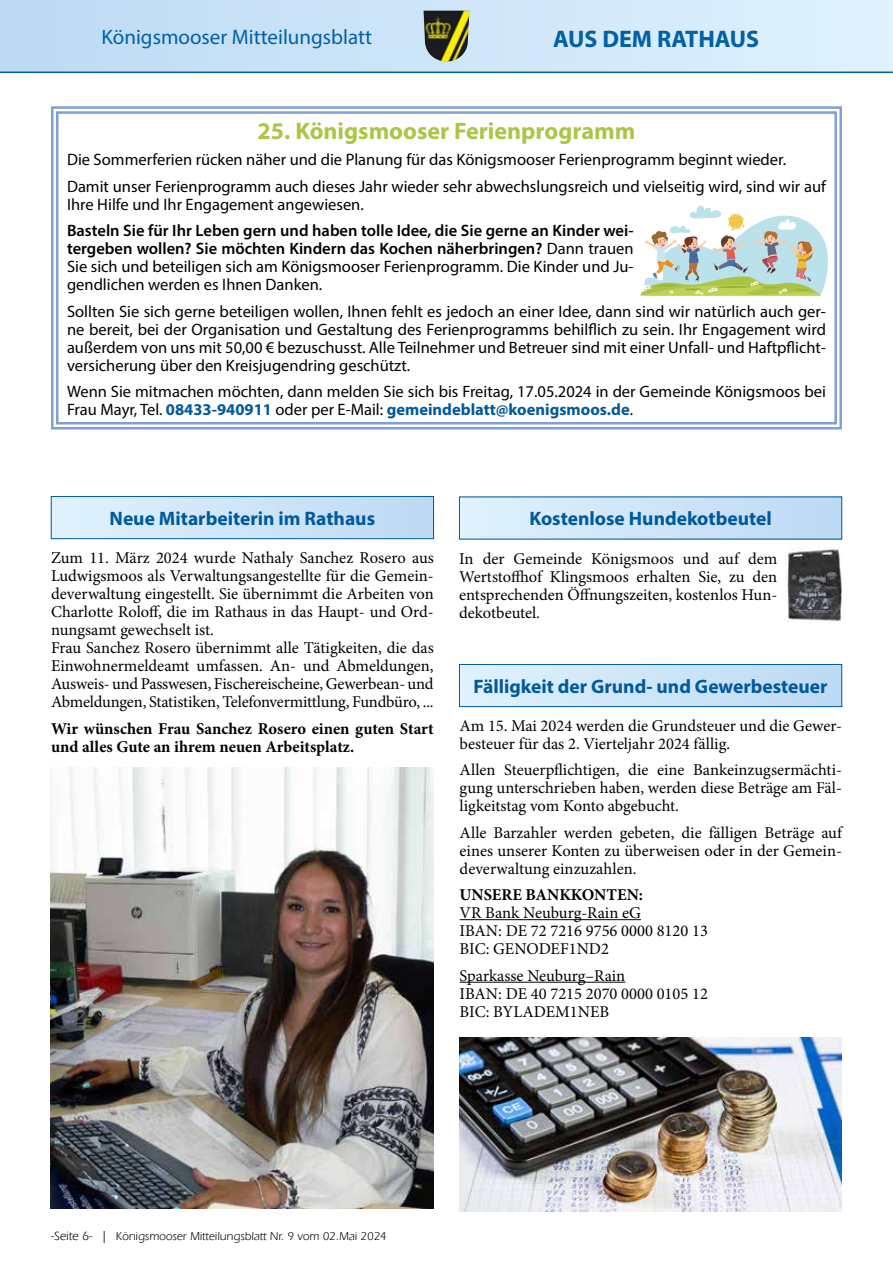
<style>
.page{position:relative;width:893px;height:1263px;background:#fff}
.page>*{position:absolute;margin:0;border:0;box-sizing:border-box;transform-origin:0 0}
.t1{font:700 24px "Myriad Pro";color:#abc546}
.t2{font:700 24px "Myriad Pro";color:#0061a7}
.t3{font:21px "Myriad Pro";color:#0061a7}
.t4{font:700 19.5px "Myriad Pro";color:#00599c}
.t5{font:16.5px/18px "Minion Pro";color:#000}
.t6{font:16.5px/18px "Myriad Pro";color:#000}
.t7{font:600 16.5px/18px "Myriad Pro";color:#000;text-align:justify}
.t8{font:700 16.5px/18px "Minion Pro";color:#000}
.t9{font:11.7px "ITC Eras LT";color:#000}
.s1{font-weight:400}
.s2{font-weight:700;color:#00599c}
.s3{font-size:12.45px}
.s4{font-size:12px}
</style>
<div class="page">
<svg style="left:51px;top:106px;width:791px;height:324px"></svg>
<div style="left:56px;top:111px;width:781px;height:313px;border:2px solid #809fd3"></div>
<div style="left:0;top:0;width:893px;height:73px;background:linear-gradient(to right,#bedaf4,#dff2fd)"></div>
<hr style="left:0;top:72px;width:893px;height:1px;background:#0061a7">
<img style="left:423px;top:10px;width:46px;height:52px">
<svg style="left:638px;top:204px;width:191px;height:91px"></svg>
<div style="left:51px;top:496px;width:383px;height:43px;background:linear-gradient(to right,#e0f2fd,#bddaf4)"></div>
<div style="left:51px;top:496px;width:383px;height:43px;border:1px solid #00599c"></div>
<img style="left:51px;top:767px;width:382px;height:441px">
<div style="left:459px;top:497px;width:383px;height:42px;background:linear-gradient(to right,#e0f2fd,#bddaf4)"></div>
<img style="left:787px;top:547px;width:55px;height:75px">
<hr style="left:460px;top:919px;width:181px;height:1px;background:#000">
<hr style="left:460px;top:982px;width:165px;height:1px;background:#000">
<div style="left:459px;top:664px;width:383px;height:43px;background:linear-gradient(to right,#e0f2fd,#bddaf4)"></div>
<div style="left:459px;top:664px;width:383px;height:43px;border:1px solid #00599c"></div>
<img style="left:459px;top:1037px;width:383px;height:175px">
<p class="t3" style="left:101px;top:24px;width:272px">Königsmooser Mitteilungsblatt</p>
<h1 class="t2" style="left:553px;top:23px;width:207px">AUS DEM RATHAUS</h1>
<h1 class="t1" style="left:258px;top:115px;width:379px">25. Königsmooser Ferienprogramm</h1>
<p class="t6" style="left:67px;top:146px;width:760px;line-height:26.5px">Die Sommerferien rücken näher und die Planung für das Königsmooser Ferienprogramm beginnt wieder.<br>Damit unser Ferienprogramm auch dieses Jahr wieder sehr abwechslungsreich und vielseitig wird, sind wir auf</p>
<p class="t6" style="left:67px;top:195px;width:298px">Ihre Hilfe und Ihr Engagement angewiesen.</p>
<p class="t7" style="left:67px;top:221px;width:568px">Basteln Sie für Ihr Leben gern und haben tolle Idee, die Sie gerne an Kinder wei&shy;tergeben wollen? Sie möchten Kindern das Kochen näherbringen? <span class="s1">Dann trauen Sie sich und beteiligen sich am Königsmooser Ferienprogramm. Die Kinder und Ju&shy;gendlichen werden es Ihnen Danken.</span></p>
<p class="t6" style="left:67px;top:302px;width:760px;text-align:justify">Sollten Sie sich gerne beteiligen wollen, Ihnen fehlt es jedoch an einer Idee, dann sind wir natürlich auch ger&shy;ne bereit, bei der Organisation und Gestaltung des Ferienprogramms behilflich zu sein. Ihr Engagement wird außerdem von uns mit 50,00 € bezuschusst. Alle Teilnehmer und Betreuer sind mit einer Unfall- und Haftpflicht&shy;versicherung über den Kreisjugendring geschützt.</p>
<p class="t6" style="left:67px;top:382px;width:760px">Wenn Sie mitmachen möchten, dann melden Sie sich bis Freitag, 17.05.2024 in der Gemeinde Königsmoos bei<br>Frau Mayr, Tel. <span class="s2">08433-940911</span> oder per E-Mail: <span class="s2">gemeindeblatt@koenigsmoos.de</span>.</p>
<p class="t4" style="left:110px;top:506px;width:267px">Neue Mitarbeiterin im Rathaus</p>
<p class="t5" style="left:51px;top:549px;width:384px">Zum 11. März 2024 wurde Nathaly Sanchez Rosero aus Ludwigsmoos als Verwaltungsangestellte für die Gemein&shy;deverwaltung eingestellt. Sie übernimmt die Arbeiten von Charlotte Roloff, die im Rathaus in das Haupt- und Ord&shy;nungsamt gewechselt ist.<br>Frau Sanchez Rosero übernimmt alle Tätigkeiten, die das Einwohnermeldeamt umfassen. An- und Abmeldungen, Ausweis- und Passwesen, Fischereischeine, Gewerbean- und Abmeldungen, Statistiken, Telefonvermittlung, Fundbüro, ...</p>
<p class="t8" style="left:51px;top:719px;width:384px">Wir wünschen Frau Sanchez Rosero einen guten Start und alles Gute an ihrem neuen Arbeitsplatz.</p>
<p class="t4" style="left:529px;top:506px;width:244px">Kostenlose Hundekotbeutel</p>
<p class="t5" style="left:459px;top:549px;width:319px;text-align:justify">In der Gemeinde Königsmoos und auf dem Wertstoffhof Klingsmoos erhalten Sie, zu den entsprechenden Öffnungszeiten, kostenlos Hun&shy;dekotbeutel.</p>
<p class="t4" style="left:474px;top:673px;width:355px">Fälligkeit der Grund- und Gewerbesteuer</p>
<p class="t5" style="left:460px;top:716px;width:384px">Am 15. Mai 2024 werden die Grundsteuer und die Gewer&shy;besteuer für das 2. Vierteljahr 2024 fällig.</p>
<p class="t5" style="left:460px;top:761px;width:384px;text-align:justify">Allen Steuerpflichtigen, die eine Bankeinzugsermächti&shy;gung unterschrieben haben, werden diese Beträge am Fäl&shy;ligkeitstag vom Konto abgebucht.</p>
<p class="t5" style="left:460px;top:823px;width:384px;text-align:justify">Alle Barzahler werden gebeten, die fälligen Beträge auf eines unserer Konten zu überweisen oder in der Gemein&shy;deverwaltung einzuzahlen.</p>
<p class="t8" style="left:460px;top:885px;width:185px">UNSERE BANKKONTEN:</p>
<p class="t5" style="left:460px;top:904px;width:250px">VR Bank Neuburg-Rain eG<br>IBAN: DE 72 7216 9756 0000 8120 13<br>BIC: GENODEF1ND2</p>
<p class="t5" style="left:460px;top:966px;width:250px">Sparkasse Neuburg–Rain<br>IBAN: DE 40 7215 2070 0000 0105 12<br>BIC: BYLADEM1NEB</p>
<p class="t9" style="left:51px;top:1229px;width:337px"><span class="s3">-Seite 6-</span> <span class="s4">|</span> Königsmooser Mitteilungsblatt Nr. 9 vom 02.Mai 2024</p>
</div>
